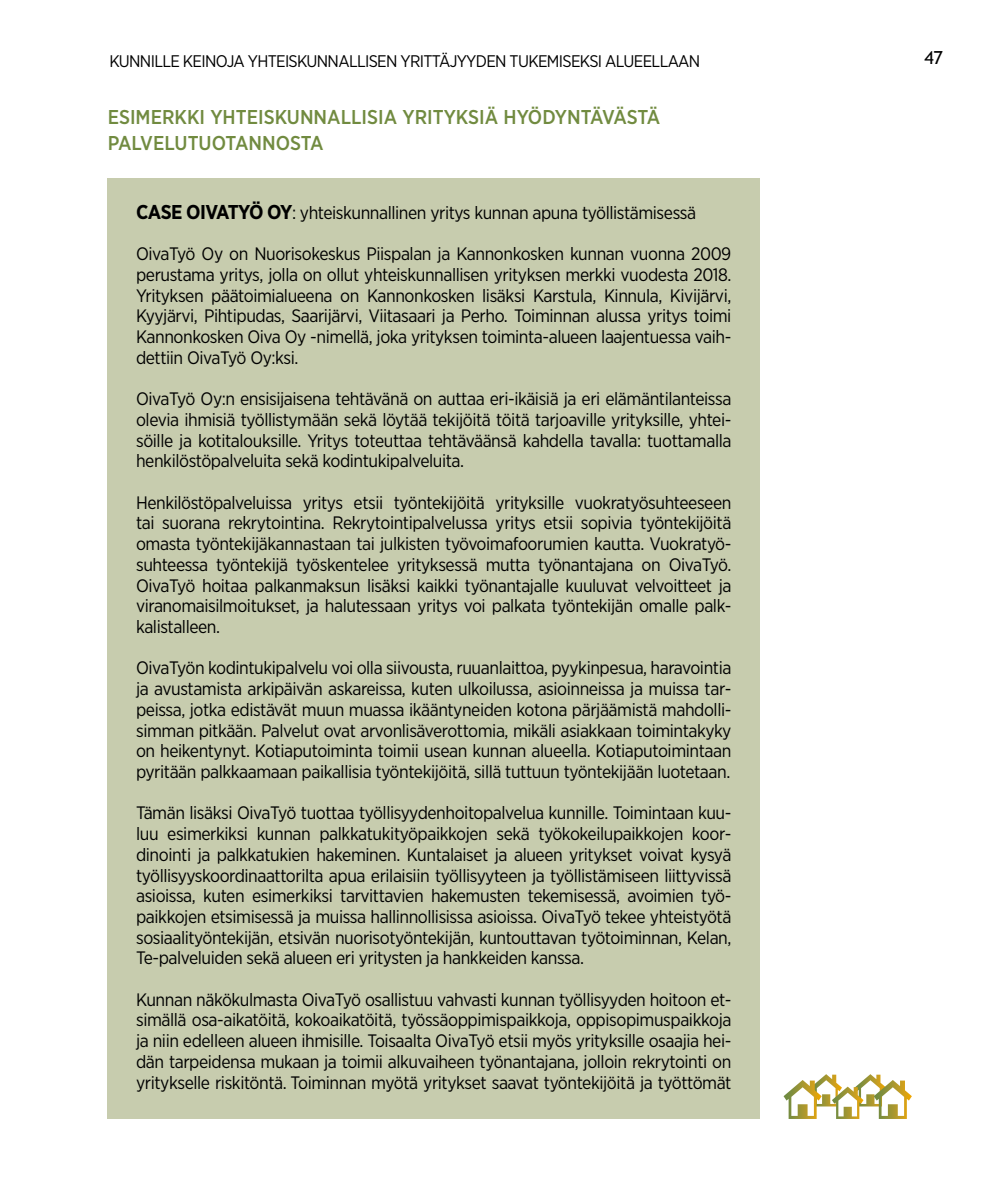
<style>
.page{position:relative;width:998px;height:1191px;background:#fff}
.page>*{position:absolute;margin:0;border:0;box-sizing:border-box;transform-origin:0 0}
.t1{font:500 20px/26.4px "Gotham Narrow";color:#718b40}
.t2{font:18px/20.8px "Gotham Narrow";letter-spacing:-.025em;color:#000;text-align:justify}
.t3{font:18px "Trebuchet MS";color:#000}
.t4{font:16.8px "Gotham Narrow";letter-spacing:-.04em;color:#000}
.s1{font-weight:700;font-size:20px}
</style>
<div class="page">
<svg style="left:783px;top:1074px;width:129px;height:45px"></svg>
<div style="left:108px;top:179px;width:652px;height:940px;background:#c7ccae"></div>
<p class="t4" style="left:109px;top:51px;width:592px">KUNNILLE KEINOJA YHTEISKUNNALLISEN YRITTÄJYYDEN TUKEMISEKSI ALUEELLAAN</p>
<p class="t3" style="left:924px;top:47px;width:20px">47</p>
<p class="t1" style="left:108px;top:103px;width:554px">ESIMERKKI YHTEISKUNNALLISIA YRITYKSIÄ HYÖDYNTÄVÄSTÄ<br>PALVELUTUOTANNOSTA</p>
<p class="t2" style="left:136px;top:202px;width:561px"><span class="s1">CASE OIVATYÖ OY</span>: yhteiskunnallinen yritys kunnan apuna työllistämisessä</p>
<p class="t2" style="left:136px;top:243px;width:597px">OivaTyö Oy on Nuorisokeskus Piispalan ja Kannonkosken kunnan vuonna 2009 perustama yritys, jolla on ollut yhteiskunnallisen yrityksen merkki vuodesta 2018.<br>Yrityksen päätoimialueena on Kannonkosken lisäksi Karstula, Kinnula, Kivijärvi, Kyyjärvi, Pihtipudas, Saarijärvi, Viitasaari ja Perho. Toiminnan alussa yritys toimi Kannonkosken Oiva Oy -nimellä, joka yrityksen toiminta-alueen laajentuessa vaih&shy;dettiin OivaTyö Oy:ksi.</p>
<p class="t2" style="left:136px;top:388px;width:597px">OivaTyö Oy:n ensisijaisena tehtävänä on auttaa eri-ikäisiä ja eri elämäntilanteissa olevia ihmisiä työllistymään sekä löytää tekijöitä töitä tarjoaville yrityksille, yhtei&shy;söille ja kotitalouksille. Yritys toteuttaa tehtäväänsä kahdella tavalla: tuottamalla henkilöstöpalveluita sekä kodintukipalveluita.</p>
<p class="t2" style="left:136px;top:492px;width:597px">Henkilöstöpalveluissa yritys etsii työntekijöitä yrityksille vuokratyösuhteeseen tai suorana rekrytointina. Rekrytointipalvelussa yritys etsii sopivia työntekijöitä omasta työntekijäkannastaan tai julkisten työvoimafoorumien kautta. Vuokratyö&shy;suhteessa työntekijä työskentelee yrityksessä mutta työnantajana on OivaTyö.<br>OivaTyö hoitaa palkanmaksun lisäksi kaikki työnantajalle kuuluvat velvoitteet ja viranomaisilmoitukset, ja halutessaan yritys voi palkata työntekijän omalle palk&shy;kalistalleen.</p>
<p class="t2" style="left:136px;top:657px;width:597px">OivaTyön kodintukipalvelu voi olla siivousta, ruuanlaittoa, pyykinpesua, haravointia ja avustamista arkipäivän askareissa, kuten ulkoilussa, asioinneissa ja muissa tar&shy;peissa, jotka edistävät muun muassa ikääntyneiden kotona pärjäämistä mahdolli&shy;simman pitkään. Palvelut ovat arvonlisäverottomia, mikäli asiakkaan toimintakyky on heikentynyt. Kotiaputoiminta toimii usean kunnan alueella. Kotiaputoimintaan pyritään palkkaamaan paikallisia työntekijöitä, sillä tuttuun työntekijään luotetaan.</p>
<p class="t2" style="left:136px;top:802px;width:597px">Tämän lisäksi OivaTyö tuottaa työllisyydenhoitopalvelua kunnille. Toimintaan kuu&shy;luu esimerkiksi kunnan palkkatukityöpaikkojen sekä työkokeilupaikkojen koor&shy;dinointi ja palkkatukien hakeminen. Kuntalaiset ja alueen yritykset voivat kysyä työllisyyskoordinaattorilta apua erilaisiin työllisyyteen ja työllistämiseen liittyvissä asioissa, kuten esimerkiksi tarvittavien hakemusten tekemisessä, avoimien työ&shy;paikkojen etsimisessä ja muissa hallinnollisissa asioissa. OivaTyö tekee yhteistyötä sosiaalityöntekijän, etsivän nuorisotyöntekijän, kuntouttavan työtoiminnan, Kelan, Te-palveluiden sekä alueen eri yritysten ja hankkeiden kanssa.</p>
<p class="t2" style="left:136px;top:988px;width:597px">Kunnan näkökulmasta OivaTyö osallistuu vahvasti kunnan työllisyyden hoitoon et&shy;simällä osa-aikatöitä, kokoaikatöitä, työssäoppimispaikkoja, oppisopimuspaikkoja ja niin edelleen alueen ihmisille. Toisaalta OivaTyö etsii myös yrityksille osaajia hei&shy;dän tarpeidensa mukaan ja toimii alkuvaiheen työnantajana, jolloin rekrytointi on yritykselle riskitöntä. Toiminnan myötä yritykset saavat työntekijöitä ja työttömät</p>
</div>
